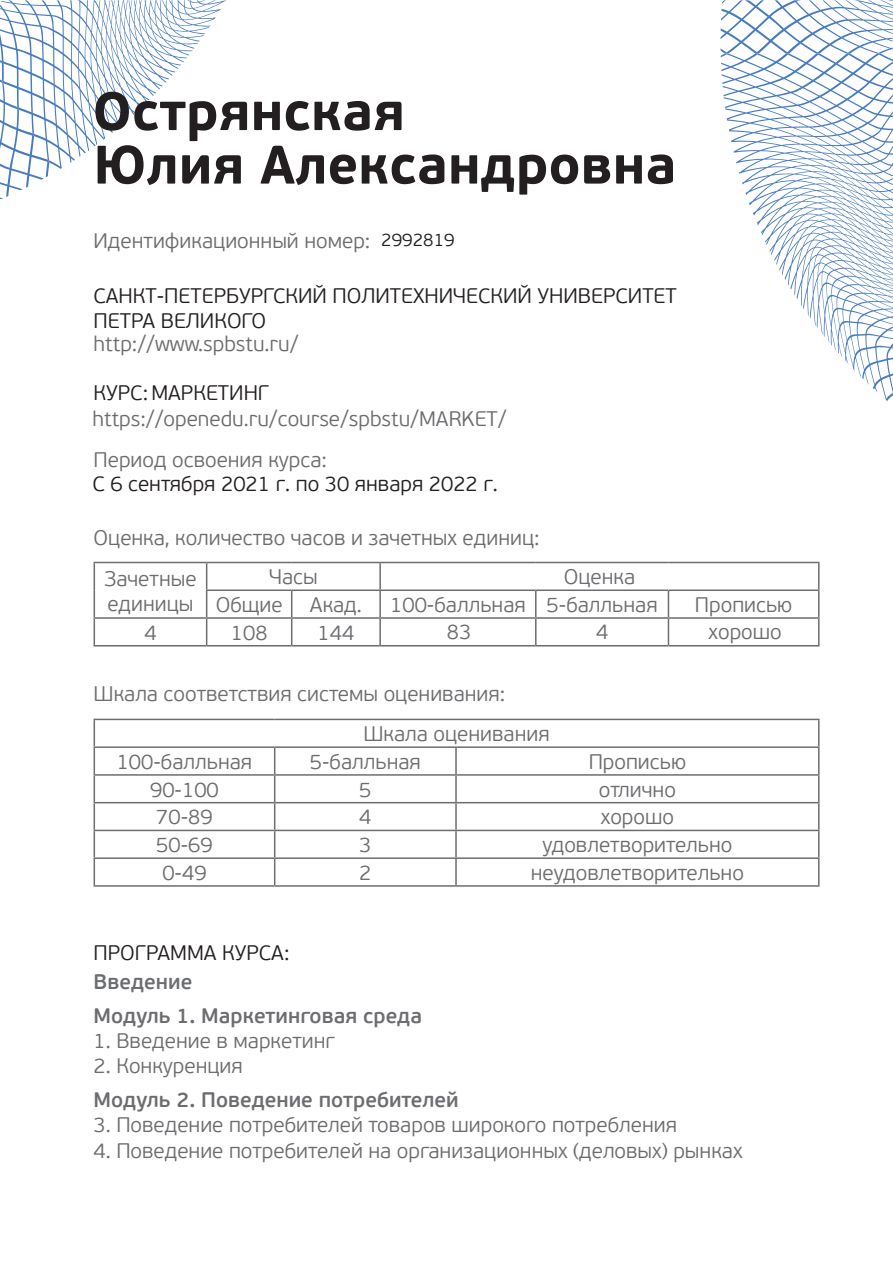
<style>
.page{position:relative;width:893px;height:1263px;background:#fff}
.page>*{position:absolute;margin:0;border:0;box-sizing:border-box;transform-origin:0 0}
.t1{font:700 54px "PF Beau Sans Pro";color:#231f20}
.t2{font:300 21px/25.2px "PF Beau Sans Pro";color:#6c6d70}
.t3{font:300 21px/25.3px "PF Beau Sans Pro";color:#231f20}
.t4{font:600 21px/33.8px "PF Beau Sans Pro";color:#6c6d70}
.t5{font:300 18px "PF Beau Sans Pro";color:#231f20}
</style>
<div class="page">
<svg style="left:720px;top:0;width:173px;height:54px"></svg>
<svg style="left:720px;top:54px;width:173px;height:348px"></svg>
<svg style="left:0;top:0;width:226px;height:199px"></svg>
<hr style="left:94px;top:562px;width:113px;height:1px;background:#6c6d70">
<hr style="left:207px;top:562px;width:85px;height:1px;background:#6c6d70">
<hr style="left:292px;top:562px;width:88px;height:1px;background:#6c6d70">
<hr style="left:380px;top:562px;width:156px;height:1px;background:#6c6d70">
<hr style="left:379px;top:563px;width:2px;height:26px;background:#6c6d70">
<hr style="left:536px;top:562px;width:132px;height:1px;background:#6c6d70">
<hr style="left:668px;top:562px;width:151px;height:1px;background:#6c6d70">
<hr style="left:206px;top:589px;width:86px;height:2px;background:#6c6d70">
<hr style="left:292px;top:589px;width:88px;height:2px;background:#6c6d70">
<hr style="left:380px;top:589px;width:156px;height:2px;background:#6c6d70">
<hr style="left:379px;top:591px;width:2px;height:26px;background:#6c6d70">
<hr style="left:536px;top:589px;width:132px;height:2px;background:#6c6d70">
<hr style="left:668px;top:589px;width:151px;height:2px;background:#6c6d70">
<hr style="left:94px;top:617px;width:113px;height:2px;background:#6c6d70">
<svg style="left:94px;top:563px;width:1px;height:82px"></svg>
<hr style="left:207px;top:617px;width:85px;height:2px;background:#6c6d70">
<svg style="left:206px;top:563px;width:1px;height:82px"></svg>
<hr style="left:292px;top:617px;width:88px;height:2px;background:#6c6d70">
<svg style="left:291px;top:591px;width:1px;height:54px"></svg>
<hr style="left:380px;top:617px;width:156px;height:2px;background:#6c6d70">
<hr style="left:379px;top:619px;width:2px;height:26px;background:#6c6d70">
<hr style="left:536px;top:617px;width:132px;height:2px;background:#6c6d70">
<svg style="left:535px;top:591px;width:1px;height:54px"></svg>
<hr style="left:668px;top:617px;width:151px;height:2px;background:#6c6d70">
<svg style="left:668px;top:591px;width:1px;height:54px"></svg>
<svg style="left:818px;top:563px;width:1px;height:82px"></svg>
<hr style="left:94px;top:645px;width:113px;height:1px;background:#6c6d70">
<hr style="left:207px;top:645px;width:85px;height:1px;background:#6c6d70">
<hr style="left:292px;top:645px;width:88px;height:1px;background:#6c6d70">
<hr style="left:380px;top:645px;width:156px;height:1px;background:#6c6d70">
<hr style="left:536px;top:645px;width:132px;height:1px;background:#6c6d70">
<hr style="left:668px;top:645px;width:151px;height:1px;background:#6c6d70">
<hr style="left:94px;top:719px;width:181px;height:1px;background:#6c6d70">
<hr style="left:275px;top:719px;width:181px;height:1px;background:#6c6d70">
<hr style="left:456px;top:719px;width:363px;height:1px;background:#6c6d70">
<hr style="left:94px;top:746px;width:181px;height:2px;background:#6c6d70">
<hr style="left:275px;top:746px;width:181px;height:2px;background:#6c6d70">
<hr style="left:456px;top:746px;width:363px;height:2px;background:#6c6d70">
<hr style="left:455px;top:748px;width:2px;height:26px;background:#6c6d70">
<hr style="left:94px;top:774px;width:181px;height:2px;background:#6c6d70">
<hr style="left:275px;top:774px;width:181px;height:2px;background:#6c6d70">
<hr style="left:456px;top:774px;width:363px;height:2px;background:#6c6d70">
<hr style="left:455px;top:776px;width:2px;height:26px;background:#6c6d70">
<hr style="left:94px;top:802px;width:181px;height:1px;background:#6c6d70">
<hr style="left:275px;top:802px;width:181px;height:1px;background:#6c6d70">
<hr style="left:456px;top:802px;width:363px;height:1px;background:#6c6d70">
<hr style="left:455px;top:803px;width:2px;height:27px;background:#6c6d70">
<hr style="left:94px;top:830px;width:181px;height:1px;background:#6c6d70">
<hr style="left:275px;top:830px;width:181px;height:1px;background:#6c6d70">
<hr style="left:456px;top:830px;width:363px;height:1px;background:#6c6d70">
<hr style="left:455px;top:831px;width:2px;height:26px;background:#6c6d70">
<hr style="left:94px;top:857px;width:181px;height:2px;background:#6c6d70">
<svg style="left:94px;top:720px;width:1px;height:165px"></svg>
<hr style="left:275px;top:857px;width:181px;height:2px;background:#6c6d70">
<svg style="left:274px;top:748px;width:1px;height:137px"></svg>
<hr style="left:456px;top:857px;width:363px;height:2px;background:#6c6d70">
<hr style="left:455px;top:859px;width:2px;height:26px;background:#6c6d70">
<svg style="left:818px;top:720px;width:1px;height:165px"></svg>
<hr style="left:94px;top:885px;width:181px;height:2px;background:#6c6d70">
<hr style="left:275px;top:885px;width:181px;height:2px;background:#6c6d70">
<hr style="left:456px;top:885px;width:363px;height:2px;background:#6c6d70">
<h1 class="t1" style="left:92px;top:78px;width:314px">Острянская</h1>
<h1 class="t1" style="left:94px;top:131px;width:584px">Юлия Александровна</h1>
<p class="t2" style="left:94px;top:229px;width:278px">Идентификационный номер:</p>
<p class="t3" style="left:94px;top:283px;width:585px">САНКТ-ПЕТЕРБУРГСКИЙ ПОЛИТЕХНИЧЕСКИЙ УНИВЕРСИТЕТ<br>ПЕТРА ВЕЛИКОГО</p>
<p class="t2" style="left:94px;top:332px;width:206px">http://www.spbstu.ru/</p>
<p class="t3" style="left:94px;top:380px;width:177px">КУРС:МАРКЕТИНГ</p>
<p class="t5" style="left:381px;top:230px;width:75px">2992819</p>
<p class="t2" style="left:92px;top:407px;width:416px">https://openedu.ru/course/spbstu/MARKET/</p>
<p class="t2" style="left:94px;top:447px;width:235px">Период освоения курса:</p>
<p class="t3" style="left:92px;top:471px;width:407px">С 6 сентября 2021 г. по 30 января 2022 г.</p>
<p class="t2" style="left:94px;top:525px;width:448px">Оценка, количество часов и зачетных единиц:</p>
<p class="t2" style="left:104px;top:566px;width:94px">Зачетные единицы</p>
<p class="t2" style="left:269px;top:565px;width:50px">Часы</p>
<p class="t2" style="left:564px;top:565px;width:73px">Оценка</p>
<p class="t2" style="left:216px;top:592px;width:69px">Общие</p>
<p class="t2" style="left:310px;top:592px;width:53px">Акад.</p>
<p class="t2" style="left:390px;top:592px;width:269px">100-балльная 5-балльная</p>
<p class="t2" style="left:695px;top:592px;width:99px">Прописью</p>
<p class="t2" style="left:144px;top:620px;width:14px">4</p>
<p class="t2" style="left:231px;top:620px;width:38px">108</p>
<p class="t2" style="left:318px;top:620px;width:38px">144</p>
<p class="t2" style="left:447px;top:620px;width:26px">83</p>
<p class="t2" style="left:596px;top:620px;width:14px">4</p>
<p class="t2" style="left:709px;top:620px;width:75px">хорошо</p>
<p class="t2" style="left:94px;top:682px;width:413px">Шкала соответствия системы оценивания:</p>
<p class="t2" style="left:363px;top:722px;width:188px">Шкала оценивания</p>
<p class="t2" style="left:117px;top:749px;width:137px">100-балльная</p>
<p class="t2" style="left:310px;top:749px;width:113px">5-балльная</p>
<p class="t2" style="left:589px;top:749px;width:99px">Прописью</p>
<p class="t2" style="left:150px;top:777px;width:70px">90-100</p>
<p class="t2" style="left:359px;top:777px;width:14px">5</p>
<p class="t2" style="left:599px;top:777px;width:79px">отлично</p>
<p class="t2" style="left:156px;top:805px;width:58px">70-89</p>
<p class="t2" style="left:359px;top:805px;width:14px">4</p>
<p class="t2" style="left:601px;top:805px;width:75px">хорошо</p>
<p class="t2" style="left:156px;top:833px;width:58px">50-69</p>
<p class="t2" style="left:359px;top:833px;width:14px">3</p>
<p class="t2" style="left:542px;top:833px;width:192px">удовлетворительно</p>
<p class="t2" style="left:162px;top:860px;width:46px">0-49</p>
<p class="t2" style="left:359px;top:860px;width:14px">2</p>
<p class="t2" style="left:531px;top:860px;width:215px">неудовлетворительно</p>
<p class="t3" style="left:94px;top:940px;width:197px">ПРОГРАММА КУРСА:</p>
<p class="t4" style="left:94px;top:966px;width:330px">Введение<br>Модуль 1. Маркетинговая среда</p>
<p class="t2" style="left:94px;top:1029px;width:243px">1. Введение в маркетинг</p>
<p class="t2" style="left:94px;top:1054px;width:151px">2. Конкуренция</p>
<p class="t4" style="left:94px;top:1083px;width:367px">Модуль 2. Поведение потребителей</p>
<p class="t2" style="left:94px;top:1113px;width:585px">3. Поведение потребителей товаров широкого потребления</p>
<p class="t2" style="left:94px;top:1138px;width:650px">4. Поведение потребителей на организационных (деловых) рынках</p>
</div>
